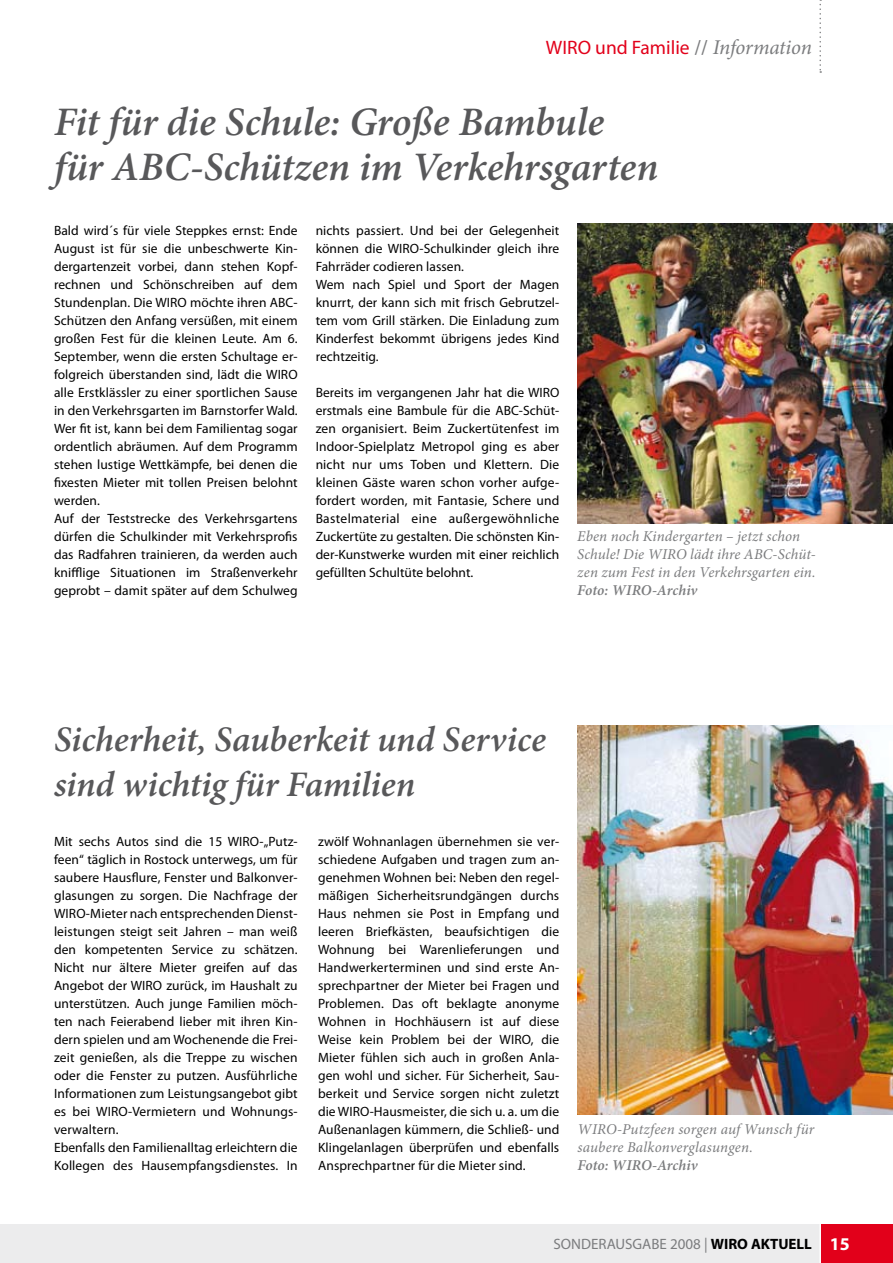
<style>
.page{position:relative;width:893px;height:1263px;background:#fff}
.page>*{position:absolute;margin:0;border:0;box-sizing:border-box;transform-origin:0 0}
.t1{font:italic 600 40.5px/45px "Minion Pro";letter-spacing:-.005em;color:#58585a}
.t2{font:italic 600 36px/45px "Minion Pro";letter-spacing:-.005em;color:#58585a}
.t3{font:19.5px "Myriad Pro";color:#e2001a}
.t4{font:italic 15px/18px "Minion Pro";letter-spacing:.01em;color:#7b7c7e}
.t5{font:italic 600 15px "Minion Pro";color:#7b7c7e}
.t6{font:15px "Myriad Pro";color:#7b7c7e}
.t7{font:13.5px/18px "Myriad Pro";letter-spacing:.005em;color:#000}
.s1{font-family:"Minion Pro";font-weight:600;font-size:21px;color:#7b7c7e}
.s2{font-family:"Minion Pro";font-style:italic;font-size:21px;color:#7b7c7e}
.s3{font-weight:700;color:#000}
.s4{font-weight:700;font-size:18px;color:#fff}
</style>
<div class="page">
<div style="left:0;top:1224px;width:893px;height:39px;background:#ececed"></div>
<div style="left:821px;top:1224px;width:72px;height:39px;background:#e2001a"></div>
<hr style="left:819px;top:1224px;width:2px;height:39px;background:#fff">
<svg style="left:819px;top:0;width:2px;height:73px"></svg>
<img style="left:577px;top:224px;width:316px;height:299px">
<img style="left:577px;top:725px;width:316px;height:389px">
<h3 class="t3" style="left:546px;top:35px;width:267px">WIRO und Familie <span class="s1">//</span> <span class="s2">Information</span></h3>
<h1 class="t1" style="left:54px;top:101px;width:606px">Fit für die Schule: Große Bambule für ABC-Schützen im Verkehrsgarten</h1>
<p class="t7" style="left:54px;top:221px;width:245px">Bald wird´s für viele Steppkes ernst: Ende August ist für sie die unbeschwerte Kin&shy;dergartenzeit vorbei, dann stehen Kopf&shy;rechnen und Schönschreiben auf dem Stundenplan. Die WIRO möchte ihren ABC-Schützen den Anfang versüßen, mit einem großen Fest für die kleinen Leute. Am 6.<br>September, wenn die ersten Schultage er&shy;folgreich überstanden sind, lädt die WIRO alle Erstklässler zu einer sportlichen Sause in den Verkehrsgarten im Barnstorfer Wald.<br>Wer fit ist, kann bei dem Familientag sogar ordentlich abräumen. Auf dem Programm stehen lustige Wettkämpfe, bei denen die fixesten Mieter mit tollen Preisen belohnt werden.<br>Auf der Teststrecke des Verkehrsgartens dürfen die Schulkinder mit Verkehrsprofis das Radfahren trainieren, da werden auch knifflige Situationen im Straßenverkehr geprobt – damit später auf dem Schulweg</p>
<p class="t7" style="left:316px;top:221px;width:245px">nichts passiert. Und bei der Gelegenheit können die WIRO-Schulkinder gleich ihre Fahrräder codieren lassen.<br>Wem nach Spiel und Sport der Magen knurrt, der kann sich mit frisch Gebrutzel&shy;tem vom Grill stärken. Die Einladung zum Kinderfest bekommt übrigens jedes Kind rechtzeitig.</p>
<p class="t7" style="left:316px;top:383px;width:245px;text-align:justify">Bereits im vergangenen Jahr hat die WIRO erstmals eine Bambule für die ABC-Schüt&shy;zen organisiert. Beim Zuckertütenfest im Indoor-Spielplatz Metropol ging es aber nicht nur ums Toben und Klettern. Die kleinen Gäste waren schon vorher aufge&shy;fordert worden, mit Fantasie, Schere und Bastelmaterial eine außergewöhnliche Zuckertüte zu gestalten. Die schönsten Kin&shy;der-Kunstwerke wurden mit einer reichlich gefüllten Schultüte belohnt.</p>
<p class="t4" style="left:577px;top:527px;width:240px">Eben noch Kindergarten – jetzt schon<br>Schule! Die WIRO lädt ihre ABC-Schüt&shy;zen zum Fest in den Verkehrsgarten ein.</p>
<p class="t5" style="left:577px;top:581px;width:122px">Foto: WIRO-Archiv</p>
<h2 class="t2" style="left:54px;top:718px;width:494px">Sicherheit, Sauberkeit und Service sind wichtig für Familien</h2>
<p class="t7" style="left:318px;top:832px;width:243px;text-align:justify">zwölf Wohnanlagen übernehmen sie ver&shy;schiedene Aufgaben und tragen zum an&shy;genehmen Wohnen bei: Neben den regel&shy;mäßigen Sicherheitsrundgängen durchs Haus nehmen sie Post in Empfang und leeren Briefkästen, beaufsichtigen die Wohnung bei Warenlieferungen und Handwerkerterminen und sind erste An&shy;sprechpartner der Mieter bei Fragen und Problemen. Das oft beklagte anonyme Wohnen in Hochhäusern ist auf diese Weise kein Problem bei der WIRO, die Mieter fühlen sich auch in großen Anla&shy;gen wohl und sicher. Für Sicherheit, Sau&shy;berkeit und Service sorgen nicht zuletzt die WIRO-Hausmeister, die sich u. a. um die Außenanlagen kümmern, die Schließ- und Klingelanlagen überprüfen und ebenfalls Ansprechpartner für die Mieter sind.</p>
<p class="t7" style="left:54px;top:832px;width:245px">Mit sechs Autos sind die 15 WIRO-„Putz&shy;feen“ täglich in Rostock unterwegs, um für saubere Hausflure, Fenster und Balkonver&shy;glasungen zu sorgen. Die Nachfrage der WIRO-Mieter nach entsprechenden Dienst&shy;leistungen steigt seit Jahren – man weiß den kompetenten Service zu schätzen.<br>Nicht nur ältere Mieter greifen auf das Angebot der WIRO zurück, im Haushalt zu unterstützen. Auch junge Familien möch&shy;ten nach Feierabend lieber mit ihren Kin&shy;dern spielen und am Wochenende die Frei&shy;zeit genießen, als die Treppe zu wischen oder die Fenster zu putzen. Ausführliche Informationen zum Leistungsangebot gibt es bei WIRO-Vermietern und Wohnungs&shy;verwaltern.<br>Ebenfalls den Familienalltag erleichtern die Kollegen des Hausempfangsdienstes. In</p>
<p class="t4" style="left:577px;top:1120px;width:238px">WIRO-Putzfeen sorgen auf Wunsch für saubere Balkonverglasungen.</p>
<p class="t5" style="left:577px;top:1156px;width:122px">Foto: WIRO-Archiv</p>
<p class="t6" style="left:554px;top:1234px;width:296px">SONDERAUSGABE 2008 | <span class="s3">WIRO AKTUELL</span> <span class="s4">15</span></p>
</div>
